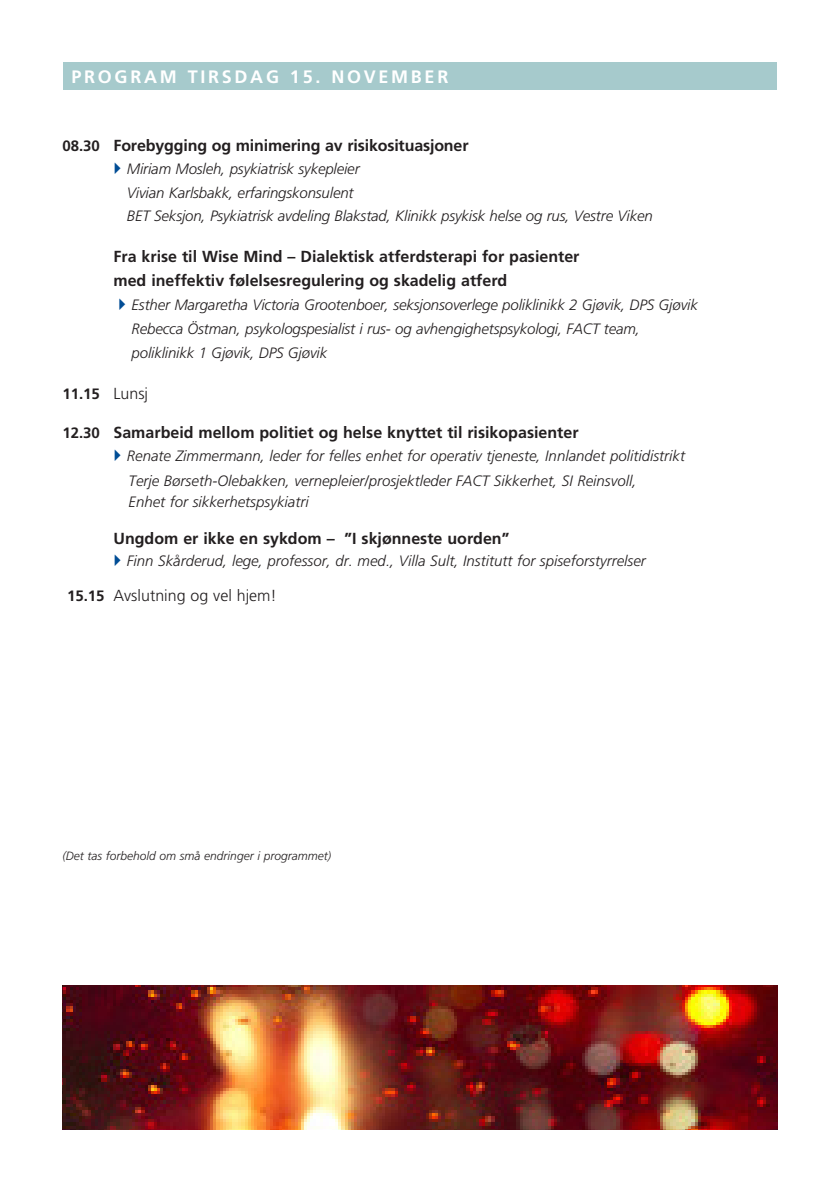
<style>
.page{position:relative;width:840px;height:1191px;background:#fff}
.page>*{position:absolute;margin:0;border:0;box-sizing:border-box;transform-origin:0 0}
.Stikktittel{font:700 18px "Frutiger LT Std";letter-spacing:.15em;color:#fff}
.Brødtekst{font:700 16px/24px "Frutiger LT Std";color:#231f20}
.Brødtekst-2{font:300 16px "Frutiger LT Std";color:#231f20}
.Brødtekst-3{font:italic 300 15px/23.4px "Frutiger LT Std";letter-spacing:-.01em;color:#231f20}
.Brødtekst-4{font:700 15px "Frutiger LT Std";color:#231f20}
.Brødtekst-5{font:italic 300 12px "Frutiger LT Std";color:#231f20}
.s1{font-size:15px}
.s2{font-weight:300;font-size:16px}
.s3{font-weight:700;font-size:15px}
</style>
<div class="page">
<div style="left:63px;top:62px;width:712px;height:28px;background:#a6cacc"></div>
<img style="left:62px;top:985px;width:715px;height:144px">
<p class="Stikktittel" style="left:71px;top:66px;width:378px">PROGRAM TIRSDAG 15. NOVEMBER</p>
<p class="Brødtekst" style="left:62px;top:133px;width:407px"><span class="s1">08.30</span> Forebygging og minimering av risikosituasjoner</p>
<p class="Brødtekst-3" style="left:127px;top:157px;width:527px">Miriam Mosleh, psykiatrisk sykepleier<br>Vivian Karlsbakk, erfaringskonsulent<br>BET Seksjon, Psykiatrisk avdeling Blakstad, Klinikk psykisk helse og rus, Vestre Viken</p>
<p class="Brødtekst" style="left:113px;top:244px;width:467px">Fra krise til Wise Mind – Dialektisk atferdsterapi for pasienter med ineffektiv følelsesregulering og skadelig atferd</p>
<p class="Brødtekst-3" style="left:131px;top:293px;width:567px;line-height:24px">Esther Margaretha Victoria Grootenboer, seksjonsoverlege poliklinikk 2 Gjøvik, DPS Gjøvik<br>Rebecca Östman, psykologspesialist i rus- og avhengighetspsykologi, FACT team, poliklinikk 1 Gjøvik, DPS Gjøvik</p>
<p class="Brødtekst-4" style="left:62px;top:385px;width:87px">11.15 <span class="s2">Lunsj</span></p>
<p class="Brødtekst" style="left:62px;top:420px;width:517px"><span class="s1">12.30</span> Samarbeid mellom politiet og helse knyttet til risikopasienter</p>
<p class="Brødtekst-3" style="left:127px;top:444px;width:559px">Renate Zimmermann, leder for felles enhet for operativ tjeneste, Innlandet politidistrikt</p>
<p class="Brødtekst-3" style="left:128px;top:469px;width:509px">Terje Børseth-Olebakken, vernepleier/prosjektleder FACT Sikkerhet, SI Reinsvoll,</p>
<p class="Brødtekst-3" style="left:128px;top:490px;width:182px">Enhet for sikkerhetspsykiatri</p>
<p class="Brødtekst" style="left:113px;top:526px;width:397px">Ungdom er ikke en sykdom – ”I skjønneste uorden”</p>
<p class="Brødtekst-3" style="left:127px;top:549px;width:520px">Finn Skårderud, lege, professor, dr. med., Villa Sult, Institutt for spiseforstyrrelser</p>
<p class="Brødtekst-2" style="left:67px;top:586px;width:211px"><span class="s3">15.15</span> Avslutning og vel hjem!</p>
<p class="Brødtekst-5" style="left:62px;top:849px;width:270px">(Det tas forbehold om små endringer i programmet)</p>
</div>
